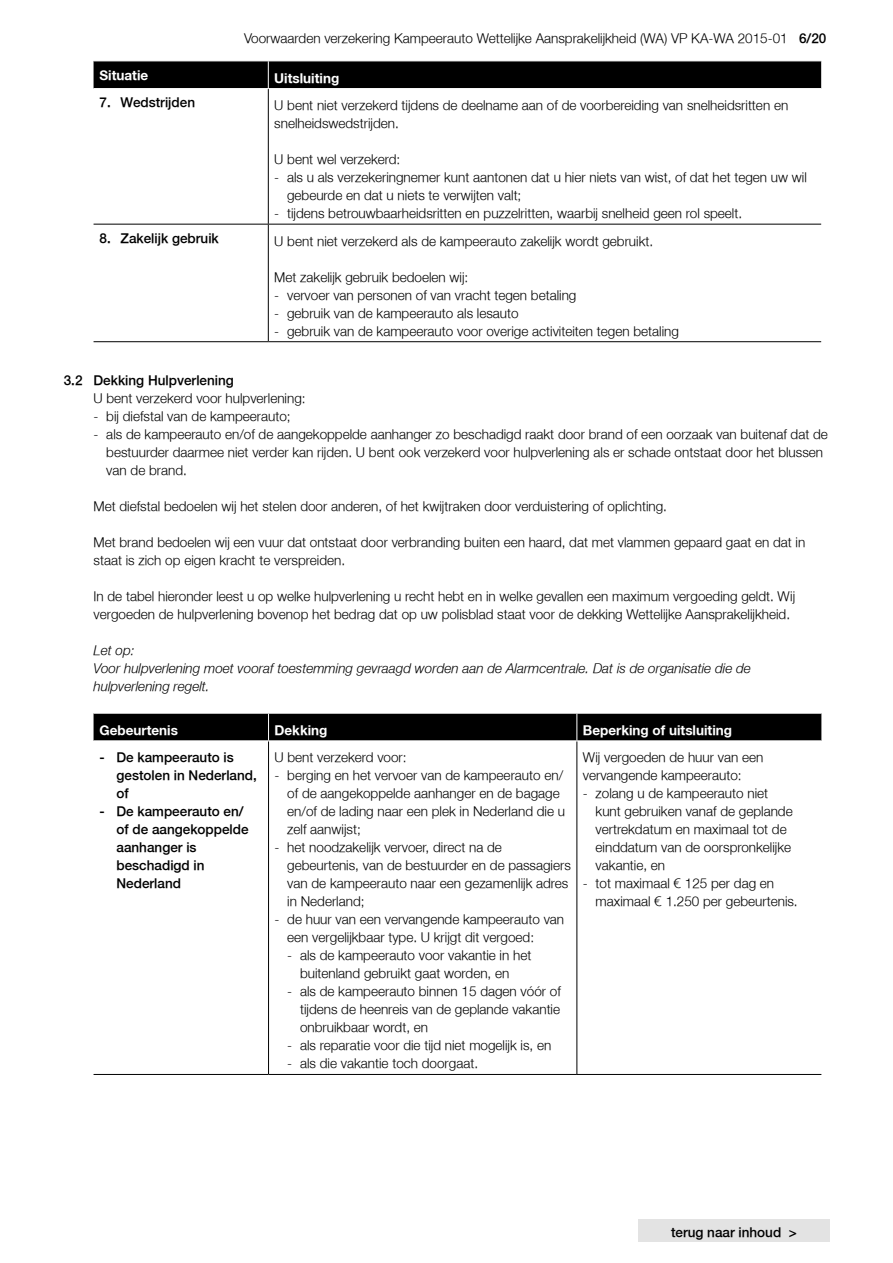
<style>
.page{position:relative;width:893px;height:1263px;background:#fff}
.page>*{position:absolute;margin:0;border:0;box-sizing:border-box;transform-origin:0 0}
.t1{font:300 13.5px/18px "Fortis Helvetica";color:#000}
.t2{font:300 13.5px/18px "Fortis Helvetica";color:#000}
.t3{font:italic 300 13.5px/18px "Fortis Helvetica";color:#000}
.t4{font:700 13.5px "Fortis Helvetica";color:#fff}
.s1{font-style:inherit}
</style>
<div class="page">
<div style="left:638px;top:1219px;width:192px;height:23px;background:#e3e3e3"></div>
<hr style="left:268px;top:89px;width:1px;height:135px;background:#000">
<hr style="left:94px;top:224px;width:174px;height:1px;background:#000">
<hr style="left:94px;top:341px;width:174px;height:1px;background:#000">
<hr style="left:268px;top:224px;width:1px;height:117px;background:#000">
<hr style="left:268px;top:224px;width:553px;height:1px;background:#000">
<hr style="left:268px;top:341px;width:553px;height:1px;background:#000">
<div style="left:94px;top:61px;width:727px;height:28px;background:#000"></div>
<hr style="left:268px;top:61px;width:553px;height:1px;background:#fff">
<hr style="left:268px;top:88px;width:553px;height:1px;background:#fff">
<hr style="left:268px;top:741px;width:1px;height:333px;background:#000">
<hr style="left:576px;top:741px;width:1px;height:333px;background:#000">
<hr style="left:94px;top:1074px;width:175px;height:1px;background:#000">
<hr style="left:269px;top:1074px;width:308px;height:1px;background:#000">
<hr style="left:577px;top:1074px;width:244px;height:1px;background:#000">
<div style="left:94px;top:713px;width:727px;height:28px;background:#000"></div>
<hr style="left:577px;top:713px;width:244px;height:1px;background:#fff">
<hr style="left:577px;top:740px;width:244px;height:1px;background:#fff">
<p class="t1" style="left:244px;top:29px;width:584px">Voorwaarden verzekering Kampeerauto Wettelijke Aansprakelijkheid (WA) VP KA-WA 2015-01 <span class="s1">6/20</span></p>
<p class="t4" style="left:100px;top:67px;width:50px">Situatie</p>
<p class="t4" style="left:274px;top:69px;width:66px">Uitsluiting</p>
<p class="t2" style="left:100px;top:94px;width:97px">7. Wedstrijden</p>
<p class="t1" style="left:274px;top:97px;width:515px">U bent niet verzekerd tijdens de deelname aan of de voorbereiding van snelheidsritten en snelheidswedstrijden.</p>
<p class="t1" style="left:274px;top:151px;width:128px">U bent wel verzekerd:</p>
<p class="t1" style="left:287px;top:169px;width:521px;text-indent:-13px">- als u als verzekeringnemer kunt aantonen dat u hier niets van wist, of dat het tegen uw wil gebeurde en dat u niets te verwijten valt;</p>
<p class="t1" style="left:274px;top:205px;width:469px">- tijdens betrouwbaarheidsritten en puzzelritten, waarbij snelheid geen rol speelt.</p>
<p class="t2" style="left:100px;top:230px;width:121px">8. Zakelijk gebruik</p>
<p class="t1" style="left:274px;top:232px;width:380px">U bent niet verzekerd als de kampeerauto zakelijk wordt gebruikt.</p>
<p class="t1" style="left:274px;top:268px;width:196px">Met zakelijk gebruik bedoelen wij:</p>
<p class="t1" style="left:274px;top:286px;width:304px">- vervoer van personen of van vracht tegen betaling</p>
<p class="t1" style="left:274px;top:304px;width:246px">- gebruik van de kampeerauto als lesauto</p>
<p class="t1" style="left:274px;top:322px;width:406px">- gebruik van de kampeerauto voor overige activiteiten tegen betaling</p>
<p class="t2" style="left:64px;top:371px;width:172px">3.2 Dekking Hulpverlening</p>
<p class="t1" style="left:94px;top:389px;width:214px">U bent verzekerd voor hulpverlening:</p>
<p class="t1" style="left:94px;top:407px;width:199px">- bij diefstal van de kampeerauto;</p>
<p class="t1" style="left:106px;top:425px;width:723px;text-indent:-13px">- als de kampeerauto en/of de aangekoppelde aanhanger zo beschadigd raakt door brand of een oorzaak van buitenaf dat de bestuurder daarmee niet verder kan rijden. U bent ook verzekerd voor hulpverlening als er schade ontstaat door het blussen van de brand.</p>
<p class="t1" style="left:94px;top:497px;width:575px">Met diefstal bedoelen wij het stelen door anderen, of het kwijtraken door verduistering of oplichting.</p>
<p class="t1" style="left:94px;top:533px;width:713px">Met brand bedoelen wij een vuur dat ontstaat door verbranding buiten een haard, dat met vlammen gepaard gaat en dat in staat is zich op eigen kracht te verspreiden.</p>
<p class="t1" style="left:94px;top:587px;width:703px">In de tabel hieronder leest u op welke hulpverlening u recht hebt en in welke gevallen een maximum vergoeding geldt. Wij vergoeden de hulpverlening bovenop het bedrag dat op uw polisblad staat voor de dekking Wettelijke Aansprakelijkheid.</p>
<p class="t3" style="left:94px;top:641px;width:659px">Let op:<br>Voor hulpverlening moet vooraf toestemming gevraagd worden aan de Alarmcentrale. Dat is de organisatie die de hulpverlening regelt.</p>
<p class="t4" style="left:100px;top:722px;width:80px">Gebeurtenis</p>
<p class="t4" style="left:275px;top:722px;width:54px">Dekking</p>
<p class="t4" style="left:583px;top:722px;width:151px">Beperking of uitsluiting</p>
<p class="t2" style="left:117px;top:749px;width:142px;text-indent:-17px">- De kampeerauto is gestolen in Nederland, of</p>
<p class="t2" style="left:117px;top:803px;width:134px;text-indent:-17px">- De kampeerauto en/ of de aangekoppelde aanhanger is beschadigd in<br>Nederland</p>
<p class="t1" style="left:583px;top:749px;width:182px">Wij vergoeden de huur van een vervangende kampeerauto:</p>
<p class="t1" style="left:596px;top:785px;width:199px;text-indent:-13px">- zolang u de kampeerauto niet kunt gebruiken vanaf de geplande vertrekdatum en maximaal tot de einddatum van de oorspronkelijke vakantie, en</p>
<p class="t1" style="left:596px;top:875px;width:204px;text-indent:-13px">- tot maximaal € 125 per dag en maximaal € 1.250 per gebeurtenis.</p>
<p class="t1" style="left:275px;top:749px;width:134px">U bent verzekerd voor:</p>
<p class="t1" style="left:287px;top:767px;width:279px;text-indent:-13px">- berging en het vervoer van de kampeerauto en/ of de aangekoppelde aanhanger en de bagage en/of de lading naar een plek in Nederland die u zelf aanwijst;</p>
<p class="t1" style="left:287px;top:839px;width:285px;text-indent:-13px">- het noodzakelijk vervoer, direct na de gebeurtenis, van de bestuurder en de passagiers van de kampeerauto naar een gezamenlijk adres in Nederland;</p>
<p class="t1" style="left:287px;top:911px;width:278px;text-indent:-13px">- de huur van een vervangende kampeerauto van een vergelijkbaar type. U krijgt dit vergoed:</p>
<p class="t1" style="left:300px;top:947px;width:233px;text-indent:-13px">- als de kampeerauto voor vakantie in het buitenland gebruikt gaat worden, en</p>
<p class="t1" style="left:300px;top:983px;width:262px;text-align:justify;text-indent:-13px">- als de kampeerauto binnen 15 dagen vóór of tijdens de heenreis van de geplande vakantie onbruikbaar wordt, en</p>
<p class="t1" style="left:287px;top:1037px;width:266px">- als reparatie voor die tijd niet mogelijk is, en</p>
<p class="t1" style="left:287px;top:1055px;width:192px">- als die vakantie toch doorgaat.</p>
<p class="t2" style="left:671px;top:1224px;width:127px">terug naar inhoud &gt;</p>
</div>
